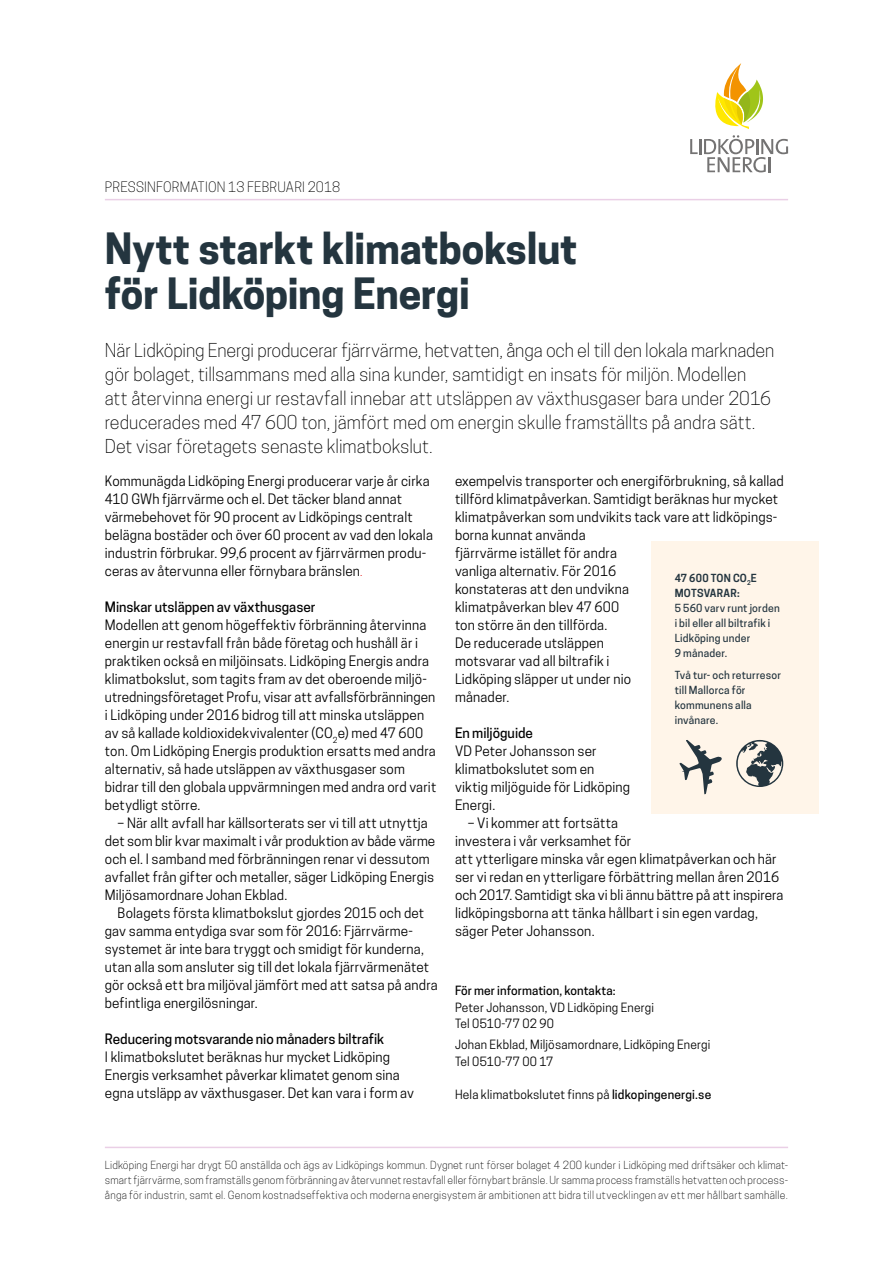
<style>
.page{position:relative;width:893px;height:1263px;background:#fff}
.page>*{position:absolute;margin:0;border:0;box-sizing:border-box;transform-origin:0 0}
.t1{font:700 40.5px/45px "Cooper Hewitt";letter-spacing:-.01em;color:#24353f}
.t2{font:300 18px/24px "Cooper Hewitt";letter-spacing:-.005em;color:#000}
.t3{font:13.5px/18px "Cooper Hewitt";letter-spacing:.01em;color:#000}
.t4{font:500 13.5px "Cooper Hewitt";color:#000}
.t5{font:300 13.5px "Cooper Hewitt";letter-spacing:.01em;color:#000}
.t6{font:12px/16.5px "Cooper Hewitt";letter-spacing:.015em;color:#000}
.t7{font:500 12px "Cooper Hewitt";letter-spacing:.005em;color:#000}
.t8{font:300 10.5px/15px "Cooper Hewitt";letter-spacing:.025em;color:#000;text-align:justify}
.t9{font:500 10.5px/15px "Cooper Hewitt";letter-spacing:.02em;color:#24353f}
.t10{font:600 10.5px/15px "Cooper Hewitt";letter-spacing:.02em;color:#24353f}
.s1{font-size:10.5px;color:#e52321}
.s2{font-weight:500}
</style>
<div class="page">
<svg style="left:715px;top:63px;width:48px;height:66px"></svg>
<svg style="left:690px;top:135px;width:98px;height:37px"></svg>
<hr style="left:105px;top:199px;width:683px;height:1px;background:#eacfe6">
<hr style="left:105px;top:1147px;width:683px;height:1px;background:#eacfe6">
<div style="left:651px;top:541px;width:168px;height:273px;background:#fff5e9"></div>
<svg style="left:736px;top:740px;width:47px;height:47px"></svg>
<svg style="left:679px;top:740px;width:43px;height:54px"></svg>
<p class="t5" style="left:105px;top:179px;width:237px">PRESSINFORMATION 13 FEBRUARI 2018</p>
<h1 class="t1" style="left:105px;top:227px;width:474px">Nytt starkt klimatbokslut för Lidköping Energi</h1>
<p class="t2" style="left:105px;top:338px;width:671px">När Lidköping Energi producerar fjärrvärme, hetvatten, ånga och el till den lokala marknaden gör bolaget, tillsammans med alla sina kunder, samtidigt en insats för miljön. Modellen<br>att återvinna energi ur restavfall innebar att utsläppen av växthusgaser bara under 2016 reducerades med 47 600 ton, jämfört med om energin skulle framställts på andra sätt.<br>Det visar företagets senaste klimatbokslut.</p>
<p class="t3" style="left:105px;top:472px;width:330px">Kommunägda Lidköping Energi producerar varje år cirka 410 GWh fjärrvärme och el. Det täcker bland annat värmebehovet för 90 procent av Lidköpings centralt belägna bostäder och över 60 procent av vad den lokala industrin förbrukar. 99,6 procent av fjärrvärmen produ&shy;ceras av återvunna eller förnybara bränslen<span class="s1">.</span></p>
<p class="t4" style="left:105px;top:599px;width:212px">Minskar utsläppen av växthusgaser</p>
<p class="t3" style="left:105px;top:616px;width:333px">Modellen att genom högeffektiv förbränning återvinna energin ur restavfall från både företag och hushåll är i praktiken också en miljöinsats. Lidköping Energis andra klimatbokslut, som tagits fram av det oberoende miljö&shy;utredningsföretaget Profu, visar att avfallsförbränningen i Lidköping under 2016 bidrog till att minska utsläppen av så kallade koldioxidekvivalenter (CO<sub>2</sub>e) med 47 600 ton. Om Lidköping Energis produktion ersatts med andra alternativ, så hade utsläppen av växthusgaser som bidrar till den globala uppvärmningen med andra ord varit betydligt större.</p>
<p class="t3" style="left:105px;top:814px;width:332px;text-indent:13px">– När allt avfall har källsorterats ser vi till att utnyttja det som blir kvar maximalt i vår produktion av både värme och el. I samband med förbränningen renar vi dessutom avfallet från gifter och metaller, säger Lidköping Energis Miljösamordnare Johan Ekblad.</p>
<p class="t3" style="left:105px;top:904px;width:334px;text-indent:13px">Bolagets första klimatbokslut gjordes 2015 och det gav samma entydiga svar som för 2016: Fjärrvärme&shy;systemet är inte bara tryggt och smidigt för kunderna, utan alla som ansluter sig till det lokala fjärrvärmenätet gör också ett bra miljöval jämfört med att satsa på andra befintliga energilösningar.</p>
<p class="t4" style="left:105px;top:1031px;width:281px">Reducering motsvarande nio månaders biltrafik</p>
<p class="t3" style="left:105px;top:1048px;width:311px">I klimatbokslutet beräknas hur mycket Lidköping<br>Energis verksamhet påverkar klimatet genom sina egna utsläpp av växthusgaser. Det kan vara i form av</p>
<p class="t3" style="left:455px;top:472px;width:330px">exempelvis transporter och energiförbrukning, så kallad tillförd klimatpåverkan. Samtidigt beräknas hur mycket klimatpåverkan som undvikits tack vare att lidköpings&shy;borna kunnat använda<br>fjärrvärme istället för andra<br>vanliga alternativ. För 2016<br>konstateras att den undvikna<br>klimatpåverkan blev 47 600<br>ton större än den tillförda.<br>De reducerade utsläppen<br>motsvarar vad all biltrafik i<br>Lidköping släpper ut under nio<br>månader.</p>
<p class="t4" style="left:455px;top:725px;width:79px">En miljöguide</p>
<p class="t3" style="left:455px;top:742px;width:177px">VD Peter Johansson ser klimatbokslutet som en viktig miljöguide för Lidköping<br>Energi.</p>
<p class="t3" style="left:455px;top:814px;width:330px;text-indent:13px">– Vi kommer att fortsätta<br>investera i vår verksamhet för<br>att ytterligare minska vår egen klimatpåverkan och här ser vi redan en ytterligare förbättring mellan åren 2016 och 2017. Samtidigt ska vi bli ännu bättre på att inspirera lidköpingsborna att tänka hållbart i sin egen vardag, säger Peter Johansson.</p>
<p class="t10" style="left:675px;top:570px;width:84px">47 600 TON CO<sub>2</sub>E<br>MOTSVARAR:</p>
<p class="t9" style="left:675px;top:600px;width:107px">5 560 varv runt jorden i bil eller all biltrafik i<br>Lidköping under<br>9 månader.</p>
<p class="t9" style="left:675px;top:668px;width:108px">Två tur- och returresor till Mallorca för kommunens alla invånare.</p>
<p class="t7" style="left:455px;top:984px;width:162px">För mer information, kontakta:</p>
<p class="t6" style="left:455px;top:999px;width:201px">Peter Johansson, VD Lidköping Energi<br>Tel 0510-77 02 90</p>
<p class="t6" style="left:455px;top:1036px;width:257px">Johan Ekblad, Miljösamordnare, Lidköping Energi<br>Tel 0510-77 00 17</p>
<p class="t6" style="left:455px;top:1086px;width:258px">Hela klimatbokslutet finns på <span class="s2">lidkopingenergi.se</span></p>
<p class="t8" style="left:105px;top:1158px;width:685px">Lidköping Energi har drygt 50 anställda och ägs av Lidköpings kommun. Dygnet runt förser bolaget 4 200 kunder i Lidköping med driftsäker och klimat&shy;smart fjärrvärme, som framställs genom förbränning av återvunnet restavfall eller förnybart bränsle. Ur samma process framställs hetvatten och process&shy;ånga för industrin, samt el. Genom kostnadseffektiva och moderna energisystem är ambitionen att bidra till utvecklingen av ett mer hållbart samhälle.</p>
</div>
